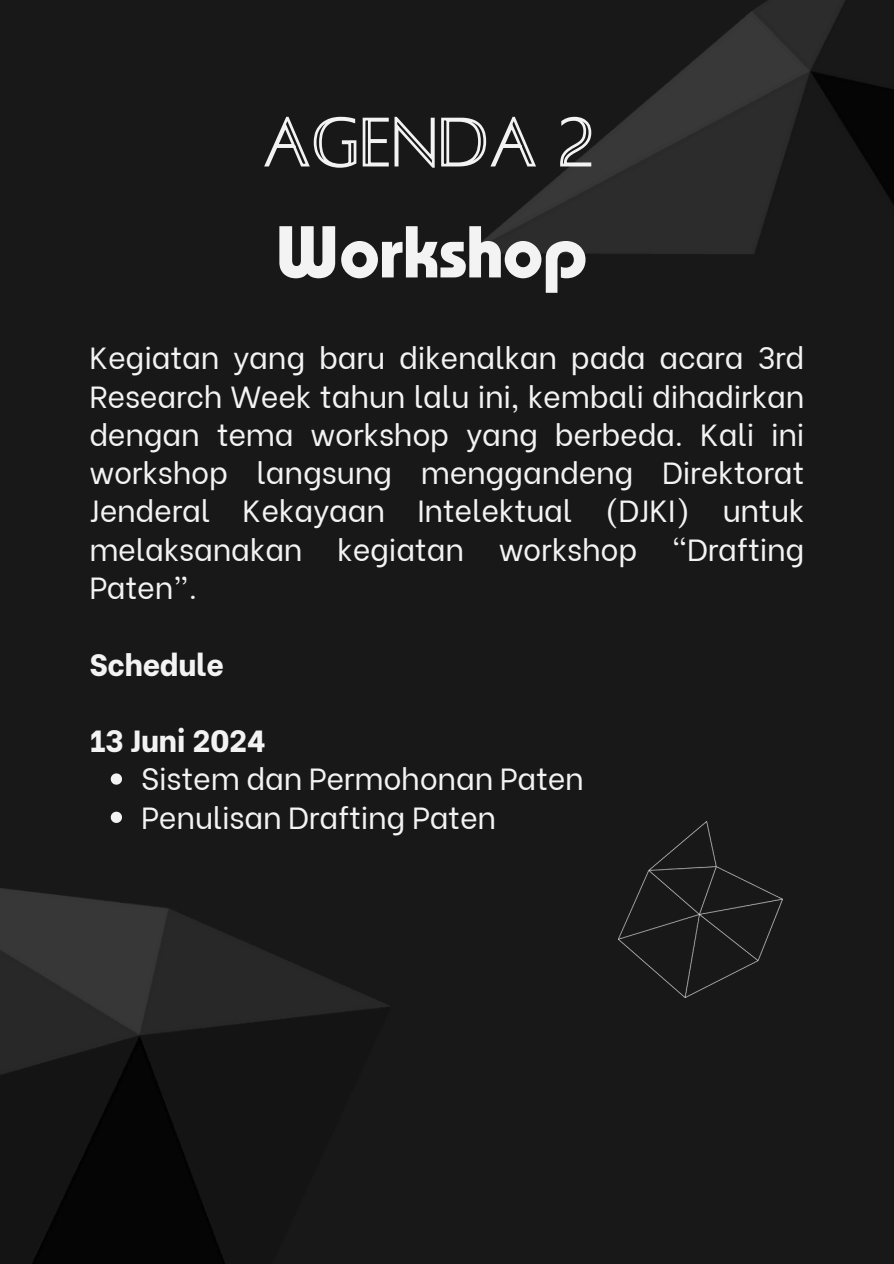
<style>
.page{position:relative;width:894px;height:1264px;background:#fff}
.page>*{position:absolute;margin:0;border:0;box-sizing:border-box;transform-origin:0 0}
.t1{font:700 73.2px "Bauhaus Pro";letter-spacing:-.01em;color:#f3f3f3}
.t2{font:30.45px/38.2px "Be Vietnam";letter-spacing:-.01em;color:#f3f3f3;text-align:justify}
.t3{font:800 30.45px "Be Vietnam";letter-spacing:-.01em;color:#f3f3f3}
</style>
<div class="page">
<div style="left:0;top:0;width:893px;height:1263px;background:#181818"></div>
<img style="left:0;top:888px;width:389px;height:375px">
<img style="left:469px;top:0;width:424px;height:254px">
<svg style="left:111px;top:773px;width:11px;height:11px"></svg>
<svg style="left:111px;top:811px;width:11px;height:12px"></svg>
<img style="left:618px;top:821px;width:163px;height:176px">
<svg style="left:264px;top:115px;width:329px;height:54px"></svg>
<p class="t1" style="left:275px;top:226px;width:314px">Workshop</p>
<h2 class="t2" style="left:89px;top:336px;width:716px">Kegiatan yang baru dikenalkan pada acara 3rd Research Week tahun lalu ini, kembali dihadirkan dengan tema workshop yang berbeda. Kali ini workshop langsung menggandeng Direktorat Jenderal Kekayaan Intelektual (DJKI) untuk melaksanakan kegiatan workshop “Drafting Paten”.</h2>
<p class="t3" style="left:89px;top:639px;width:136px">Schedule</p>
<h3 class="t3" style="left:89px;top:715px;width:178px">13 Juni 2024</h3>
<h3 class="t2" style="left:141px;top:757px;width:444px">Sistem dan Permohonan Paten</h3>
<p class="t2" style="left:141px;top:795px;width:356px">Penulisan Drafting Paten</p>
</div>
